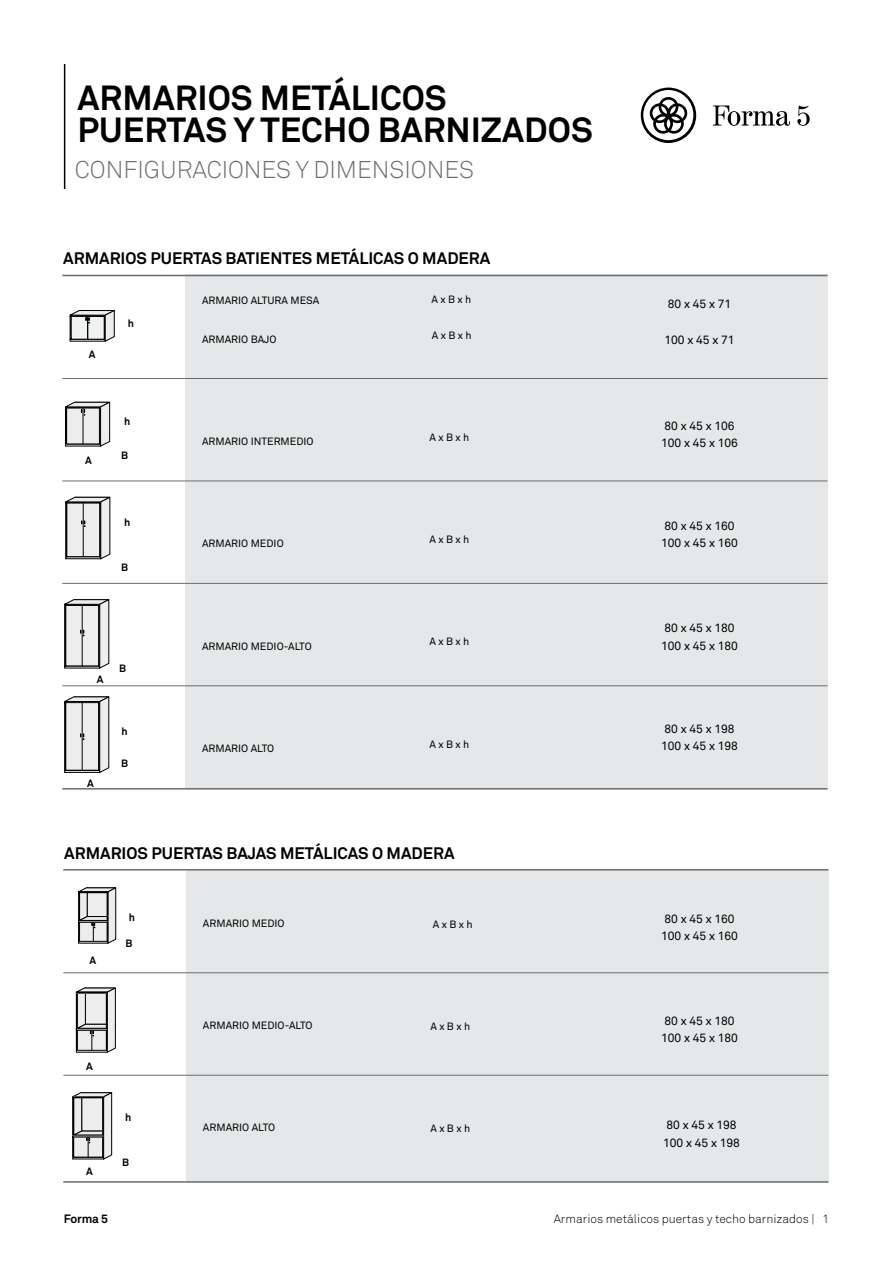
<style>
.page{position:relative;width:893px;height:1263px;background:#fff}
.page>*{position:absolute;margin:0;border:0;box-sizing:border-box;transform-origin:0 0}
.t1{font:700 34.5px/31.5px "Akkurat";color:#000}
.t2{font:300 24px "Akkurat";color:#6d6d71}
.t3{font:700 16.5px "Akkurat";color:#000}
.t4{font:12px/17.2px "Akkurat";color:#000}
.t5{font:300 12px "Akkurat";color:#000}
.t6{font:700 12px "Akkurat";letter-spacing:-.02em;color:#000}
.t7{font:10.5px "Akkurat";color:#000}
.t8{font:700 10.5px "Akkurat";color:#000}
</style>
<div class="page">
<svg style="left:713px;top:106px;width:77px;height:20px"></svg>
<svg style="left:797px;top:106px;width:13px;height:20px"></svg>
<svg style="left:641px;top:88px;width:55px;height:55px"></svg>
<hr style="left:64px;top:64px;width:1px;height:125px;background:#000">
<div style="left:186px;top:275px;width:642px;height:514px;background:#e5e7e8"></div>
<div style="left:187px;top:869px;width:642px;height:314px;background:#e5e7e8"></div>
<hr style="left:62px;top:378px;width:765px;height:1px;background:#6d6d71">
<hr style="left:63px;top:972px;width:765px;height:1px;background:#6d6d71">
<hr style="left:62px;top:583px;width:765px;height:1px;background:#6d6d71">
<hr style="left:63px;top:1181px;width:765px;height:2px;background:#6d6d71">
<hr style="left:62px;top:481px;width:765px;height:1px;background:#6d6d71">
<hr style="left:63px;top:1075px;width:765px;height:1px;background:#6d6d71">
<hr style="left:62px;top:685px;width:765px;height:1px;background:#6d6d71">
<hr style="left:62px;top:275px;width:765px;height:1px;background:#6d6d71">
<hr style="left:63px;top:869px;width:765px;height:1px;background:#6d6d71">
<hr style="left:62px;top:788px;width:765px;height:1px;background:#6d6d71">
<svg style="left:78px;top:887px;width:39px;height:56px;background:#b3b3b4"></svg>
<div style="left:78px;top:892px;width:30px;height:1px;border:1px solid #000"></div>
<svg style="left:72px;top:1092px;width:41px;height:67px;background:#b9b9ba"></svg>
<div style="left:73px;top:1098px;width:1px;height:37px;border:1px solid #000"></div>
<div style="left:73px;top:1097px;width:31px;height:1px;border:1px solid #000"></div>
<svg style="left:75px;top:988px;width:41px;height:64px;background:#bbbbbc"></svg>
<div style="left:76px;top:993px;width:1px;height:35px;border:1px solid #000"></div>
<div style="left:76px;top:992px;width:31px;height:1px;border:1px solid #000"></div>
<svg style="left:69px;top:310px;width:46px;height:32px"></svg>
<svg style="left:65px;top:402px;width:46px;height:44px;background:#bbb"></svg>
<svg style="left:65px;top:497px;width:46px;height:62px;background:#bfbfc0"></svg>
<svg style="left:64px;top:599px;width:46px;height:69px;background:#c0c0c1"></svg>
<svg style="left:64px;top:696px;width:46px;height:77px;background:#c1c1c2"></svg>
<h1 class="t1" style="left:78px;top:82px;width:517px">ARMARIOS METÁLICOS<br>PUERTAS Y TECHO BARNIZADOS</h1>
<h2 class="t2" style="left:75px;top:154px;width:401px">CONFIGURACIONES Y DIMENSIONES</h2>
<h3 class="t3" style="left:63px;top:248px;width:429px">ARMARIOS PUERTAS BATIENTES METÁLICAS O MADERA</h3>
<p class="t8" style="left:89px;top:347px;width:8px">A</p>
<p class="t8" style="left:85px;top:454px;width:8px">A</p>
<p class="t8" style="left:128px;top:316px;width:8px">h</p>
<p class="t8" style="left:124px;top:415px;width:8px">h</p>
<p class="t8" style="left:121px;top:449px;width:8px">B</p>
<p class="t8" style="left:124px;top:516px;width:8px">h</p>
<p class="t8" style="left:121px;top:561px;width:8px">B</p>
<p class="t8" style="left:97px;top:672px;width:8px">A</p>
<p class="t8" style="left:119px;top:662px;width:8px">B</p>
<p class="t8" style="left:87px;top:777px;width:8px">A</p>
<p class="t8" style="left:122px;top:724px;width:8px">h</p>
<p class="t8" style="left:121px;top:757px;width:8px">B</p>
<p class="t7" style="left:202px;top:293px;width:119px">ARMARIO ALTURA MESA</p>
<p class="t7" style="left:202px;top:333px;width:76px">ARMARIO BAJO</p>
<p class="t7" style="left:202px;top:435px;width:113px">ARMARIO INTERMEDIO</p>
<p class="t7" style="left:202px;top:537px;width:83px">ARMARIO MEDIO</p>
<p class="t7" style="left:202px;top:639px;width:111px">ARMARIO MEDIO-ALTO</p>
<p class="t7" style="left:202px;top:741px;width:74px">ARMARIO ALTO</p>
<p class="t7" style="left:432px;top:292px;width:41px">A x B x h</p>
<p class="t7" style="left:432px;top:329px;width:41px">A x B x h</p>
<p class="t7" style="left:429px;top:431px;width:41px">A x B x h</p>
<p class="t7" style="left:429px;top:533px;width:41px">A x B x h</p>
<p class="t7" style="left:429px;top:635px;width:41px">A x B x h</p>
<p class="t7" style="left:429px;top:737px;width:41px">A x B x h</p>
<h3 class="t3" style="left:64px;top:842px;width:392px">ARMARIOS PUERTAS BAJAS METÁLICAS O MADERA</h3>
<p class="t8" style="left:90px;top:953px;width:8px">A</p>
<p class="t8" style="left:129px;top:911px;width:8px">h</p>
<p class="t8" style="left:126px;top:936px;width:8px">B</p>
<p class="t8" style="left:86px;top:1060px;width:8px">A</p>
<p class="t8" style="left:86px;top:1165px;width:8px">A</p>
<p class="t8" style="left:125px;top:1110px;width:8px">h</p>
<p class="t8" style="left:122px;top:1155px;width:8px">B</p>
<p class="t7" style="left:203px;top:916px;width:83px">ARMARIO MEDIO</p>
<p class="t7" style="left:203px;top:1018px;width:111px">ARMARIO MEDIO-ALTO</p>
<p class="t7" style="left:203px;top:1121px;width:74px">ARMARIO ALTO</p>
<p class="t7" style="left:433px;top:918px;width:41px">A x B x h</p>
<p class="t7" style="left:430px;top:1020px;width:41px">A x B x h</p>
<p class="t7" style="left:430px;top:1122px;width:41px">A x B x h</p>
<p class="t4" style="left:668px;top:295px;width:65px">80 x 45 x 71</p>
<p class="t4" style="left:664px;top:331px;width:72px">100 x 45 x 71</p>
<p class="t4" style="left:661px;top:417px;width:78px">80 x 45 x 106<br>100 x 45 x 106</p>
<p class="t4" style="left:661px;top:517px;width:78px">80 x 45 x 160<br>100 x 45 x 160</p>
<p class="t4" style="left:661px;top:619px;width:78px">80 x 45 x 180<br>100 x 45 x 180</p>
<p class="t4" style="left:661px;top:720px;width:78px">80 x 45 x 198<br>100 x 45 x 198</p>
<p class="t4" style="left:661px;top:910px;width:78px">80 x 45 x 160<br>100 x 45 x 160</p>
<p class="t4" style="left:661px;top:1012px;width:78px">80 x 45 x 180<br>100 x 45 x 180</p>
<p class="t4" style="left:663px;top:1116px;width:78px">80 x 45 x 198<br>100 x 45 x 198</p>
<p class="t6" style="left:64px;top:1211px;width:46px">Forma 5</p>
<p class="t5" style="left:554px;top:1211px;width:277px">Armarios metálicos puertas y techo barnizados | 1</p>
</div>
